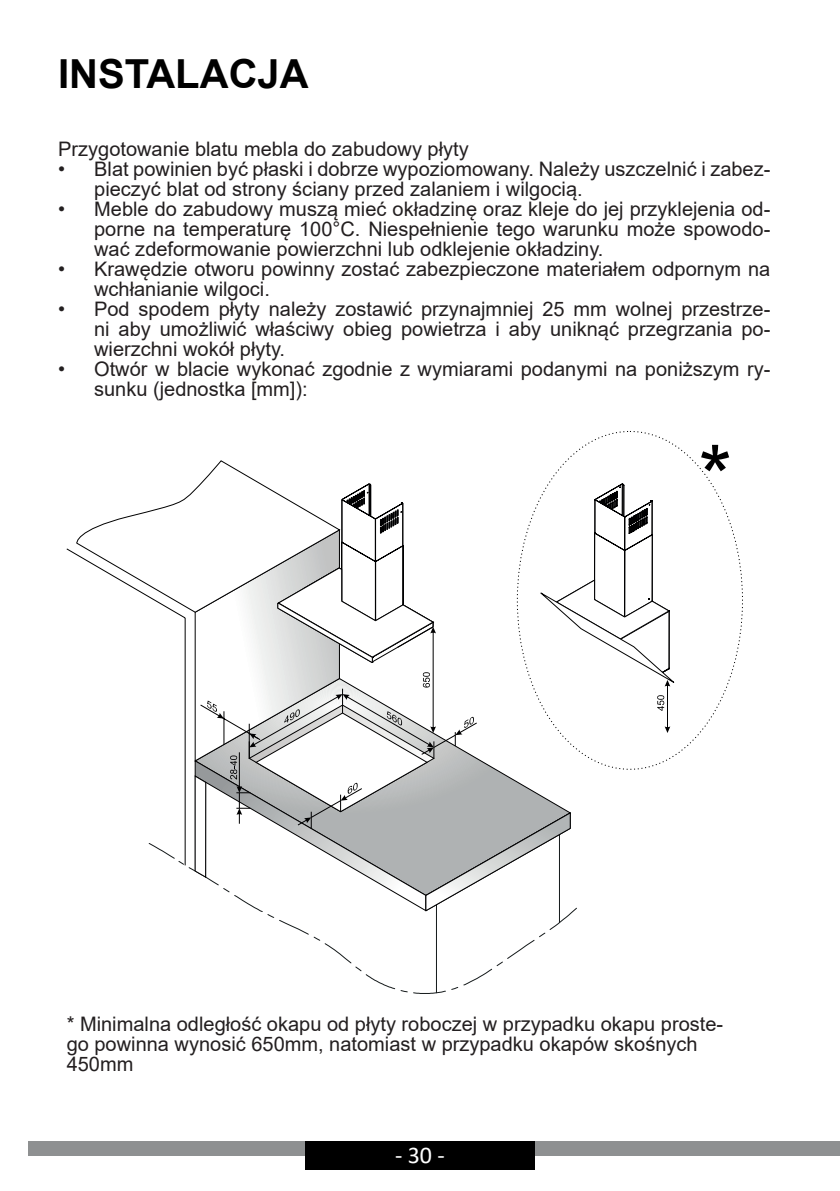
<style>
.page{position:relative;width:840px;height:1191px;background:#fff}
.page>*{position:absolute;margin:0;border:0;box-sizing:border-box;transform-origin:0 0}
.t1{font:700 40px "Arial";color:#000}
.t2{font:24px "Calibri";color:#fff}
.t3{font:20px/20px "Arial";color:#231f20}
</style>
<div class="page">
<div style="left:28px;top:1141px;width:811px;height:14px;background:#8e9091"></div>
<div style="left:305px;top:1141px;width:229px;height:28px;background:#000"></div>
<svg style="left:75px;top:461px;width:602px;height:532px"></svg>
<svg style="left:700px;top:445px;width:28px;height:26px"></svg>
<h1 class="t1" style="left:58px;top:45px;width:252px">INSTALACJA</h1>
<p class="t3" style="left:58px;top:139px;width:412px">Przygotowanie blatu mebla do zabudowy płyty</p>
<p class="t3" style="left:94px;top:159px;width:677px;text-indent:-36px">• Blat powinien być płaski i dobrze wypoziomowany. Należy uszczelnić i zabez&shy;pieczyć blat od strony ściany przed zalaniem i wilgocią.</p>
<p class="t3" style="left:94px;top:199px;width:676px;text-align:justify;text-indent:-36px">• Meble do zabudowy muszą mieć okładzinę oraz kleje do jej przyklejenia od&shy;porne na temperaturę 100°C. Niespełnienie tego warunku może spowodo&shy;wać zdeformowanie powierzchni lub odklejenie okładziny.</p>
<p class="t3" style="left:94px;top:259px;width:677px;text-indent:-36px">• Krawędzie otworu powinny zostać zabezpieczone materiałem odpornym na wchłanianie wilgoci.</p>
<p class="t3" style="left:94px;top:299px;width:677px;text-align:justify;text-indent:-36px">• Pod spodem płyty należy zostawić przynajmniej 25 mm wolnej przestrze&shy;ni aby umożliwić właściwy obieg powietrza i aby uniknąć przegrzania po&shy;wierzchni wokół płyty.</p>
<p class="t3" style="left:94px;top:359px;width:677px;text-indent:-36px">• Otwór w blacie wykonać zgodnie z wymiarami podanymi na poniższym ry&shy;sunku (jednostka [mm]):</p>
<p class="t3" style="left:67px;top:1014px;width:657px">* Minimalna odległość okapu od płyty roboczej w przypadku okapu proste&shy;go powinna wynosić 650mm, natomiast w przypadku okapów skośnych<br>450mm</p>
<p class="t2" style="left:395px;top:1138px;width:51px">- 30 -</p>
</div>
